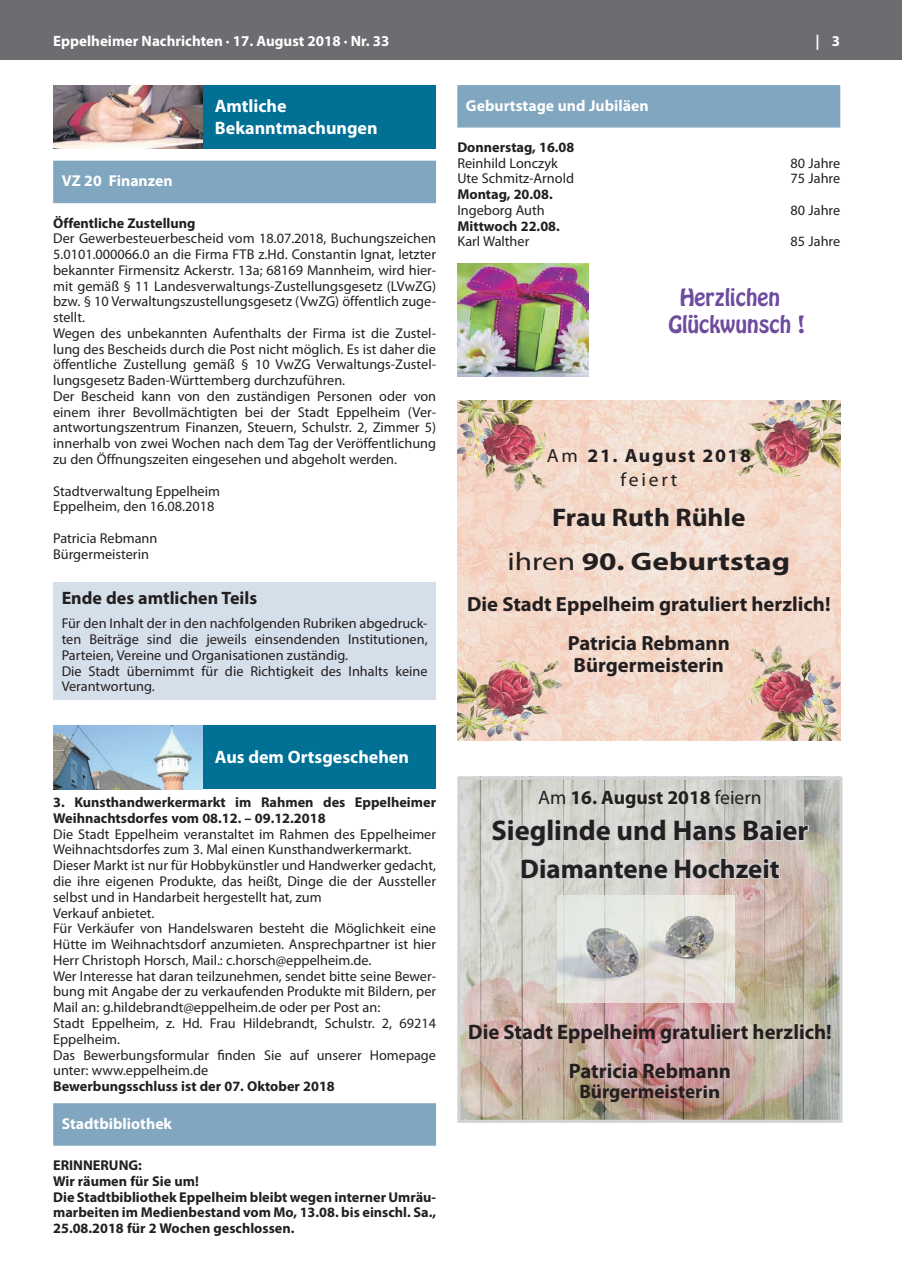
<style>
.page{position:relative;width:902px;height:1280px;background:#fff}
.page>*{position:absolute;margin:0;border:0;box-sizing:border-box;transform-origin:0 0}
.t1{font:700 28.5px "Myriad Pro";color:#231f20}
.t2{font:700 27px "Myriad Pro";color:#231f20}
.t3{font:700 25.5px/43.7px "Myriad Pro";color:#231f20;text-align:center;scale:1.07 1}
.t4{font:700 21px/39.6px "Myriad Pro";color:#231f20;text-align:center}
.t5{font:21px/27px "Hobo Std";color:#6e4b9e}
.t6{font:700 20.55px/38.7px "Myriad Pro";color:#231f20;text-align:center}
.t7{font:700 19.5px "Myriad Pro";color:#231f20}
.t8{font:700 19.05px/23.9px "Myriad Pro";letter-spacing:.08em;color:#231f20;text-align:center}
.t9{font:700 18px/22.5px "Myriad Pro";color:#fff}
.t10{font:700 18px "Myriad Pro";color:#231f20}
.t11{font:700 15.75px "Myriad Pro";color:#fff}
.t12{font:700 15px "Myriad Pro";color:#fff}
.t13{font:14.25px/15.8px "Myriad Pro";color:#231f20}
.t14{font:700 14.25px/15.8px "Myriad Pro";color:#231f20}
.s1{font-weight:400}
.s2{font-size:18px}
</style>
<div class="page">
<div style="left:0;top:0;width:901px;height:60px;background:#6c6d70"></div>
<div style="left:53px;top:161px;width:383px;height:42px;background:#81a6bf"></div>
<div style="left:53px;top:1103px;width:383px;height:43px;background:#81a6bf"></div>
<div style="left:53px;top:85px;width:383px;height:64px;background:#007095"></div>
<img style="left:53px;top:85px;width:149px;height:64px">
<div style="left:53px;top:582px;width:383px;height:118px;background:#d5dfe9"></div>
<div style="left:53px;top:725px;width:383px;height:64px;background:#007095"></div>
<img style="left:53px;top:725px;width:149px;height:64px">
<div style="left:457px;top:85px;width:383px;height:43px;background:#81a6bf"></div>
<img style="left:457px;top:263px;width:132px;height:113px">
<img style="left:457px;top:400px;width:383px;height:341px">
<img style="left:458px;top:776px;width:382px;height:343px">
<svg style="left:489px;top:818px;width:321px;height:67px;background:#d1ceca"></svg>
<div style="left:457px;top:777px;width:385px;height:346px;border:3px solid #d1d2d4"></div>
<img style="left:557px;top:896px;width:177px;height:107px">
<p class="t12" style="left:53px;top:31px;width:338px">Eppelheimer Nachrichten · 17. August 2018 · Nr. 33</p>
<p class="t12" style="left:815px;top:31px;width:26px">| 3</p>
<p class="t9" style="left:215px;top:94px;width:164px">Amtliche<br>Bekanntmachungen</p>
<p class="t11" style="left:62px;top:171px;width:112px">VZ 20 Finanzen</p>
<p class="t14" style="left:53px;top:214px;width:144px">Öffentliche Zustellung</p>
<p class="t13" style="left:53px;top:230px;width:384px">Der Gewerbesteuerbescheid vom 18.07.2018, Buchungszeichen 5.0101.000066.0 an die Firma FTB z.Hd. Constantin Ignat, letzter bekannter Firmensitz Ackerstr. 13a; 68169 Mannheim, wird hier&shy;mit gemäß § 11 Landesverwaltungs-Zustellungsgesetz (LVwZG) bzw. § 10 Verwaltungszustellungsgesetz (VwZG) öffentlich zuge&shy;stellt.<br>Wegen des unbekannten Aufenthalts der Firma ist die Zustel&shy;lung des Bescheids durch die Post nicht möglich. Es ist daher die öffentliche Zustellung gemäß § 10 VwZG Verwaltungs-Zustel&shy;lungsgesetz Baden-Württemberg durchzuführen.<br>Der Bescheid kann von den zuständigen Personen oder von einem ihrer Bevollmächtigten bei der Stadt Eppelheim (Ver&shy;antwortungszentrum Finanzen, Steuern, Schulstr. 2, Zimmer 5) innerhalb von zwei Wochen nach dem Tag der Veröffentlichung zu den Öffnungszeiten eingesehen und abgeholt werden.</p>
<p class="t13" style="left:53px;top:483px;width:168px">Stadtverwaltung Eppelheim<br>Eppelheim, den 16.08.2018</p>
<p class="t13" style="left:53px;top:530px;width:106px">Patricia Rebmann<br>Bürgermeisterin</p>
<p class="t10" style="left:62px;top:586px;width:197px">Ende des amtlichen Teils</p>
<p class="t13" style="left:62px;top:616px;width:367px">Für den Inhalt der in den nachfolgenden Rubriken abgedruck&shy;ten Beiträge sind die jeweils einsendenden Institutionen, Parteien, Vereine und Organisationen zuständig.<br>Die Stadt übernimmt für die Richtigkeit des Inhalts keine Verantwortung.</p>
<p class="t11" style="left:466px;top:95px;width:184px">Geburtstage und Jubiläen</p>
<p class="t14" style="left:457px;top:139px;width:119px">Donnerstag, 16.08</p>
<p class="t13" style="left:457px;top:155px;width:102px">Reinhild Lonczyk</p>
<p class="t13" style="left:790px;top:155px;width:51px">80 Jahre</p>
<p class="t13" style="left:457px;top:170px;width:118px">Ute Schmitz-Arnold</p>
<p class="t13" style="left:790px;top:170px;width:51px">75 Jahre</p>
<p class="t14" style="left:457px;top:186px;width:97px">Montag, 20.08.</p>
<p class="t13" style="left:457px;top:202px;width:89px">Ingeborg Auth</p>
<p class="t13" style="left:790px;top:202px;width:51px">80 Jahre</p>
<p class="t14" style="left:457px;top:217px;width:104px">Mittwoch 22.08.</p>
<p class="t13" style="left:457px;top:233px;width:73px">Karl Walther</p>
<p class="t13" style="left:790px;top:233px;width:51px">85 Jahre</p>
<h3 class="t5" style="left:668px;top:284px;width:138px;text-indent:11px">Herzlichen<br>Glückwunsch !</h3>
<h3 class="t8" style="left:546px;top:443px;width:206px"><span class="s1">Am</span> 21. August 2018 <span class="s1">feiert</span></h3>
<h3 class="t3" style="left:507px;top:495px;width:265px">Frau Ruth Rühle<br><span class="s1">ihren</span> 90. Geburtstag</h3>
<h3 class="t6" style="left:467px;top:584px;width:365px">Die Stadt Eppelheim gratuliert herzlich!<br>Patricia Rebmann</h3>
<h3 class="t6" style="left:573px;top:645px;width:152px">Bürgermeisterin</h3>
<p class="t9" style="left:215px;top:745px;width:196px">Aus dem Ortsgeschehen</p>
<p class="t14" style="left:53px;top:794px;width:384px">3. Kunsthandwerkermarkt im Rahmen des Eppelheimer<br>Weihnachtsdorfes vom 08.12. – 09.12.2018</p>
<p class="t13" style="left:53px;top:826px;width:384px">Die Stadt Eppelheim veranstaltet im Rahmen des Eppelheimer Weihnachtsdorfes zum 3. Mal einen Kunsthandwerkermarkt.<br>Dieser Markt ist nur für Hobbykünstler und Handwerker gedacht, die ihre eigenen Produkte, das heißt, Dinge die der Aussteller selbst und in Handarbeit hergestellt hat, zum<br>Verkauf anbietet.<br>Für Verkäufer von Handelswaren besteht die Möglichkeit eine Hütte im Weihnachtsdorf anzumieten. Ansprechpartner ist hier Herr Christoph Horsch, Mail.: c.horsch@eppelheim.de.<br>Wer Interesse hat daran teilzunehmen, sendet bitte seine Bewer&shy;bung mit Angabe der zu verkaufenden Produkte mit Bildern, per Mail an: g.hildebrandt@eppelheim.de oder per Post an:<br>Stadt Eppelheim, z. Hd. Frau Hildebrandt, Schulstr. 2, 69214<br>Eppelheim.<br>Das Bewerbungsformular nden Sie auf unserer Homepage unter: www.eppelheim.de</p>
<p class="t14" style="left:53px;top:1078px;width:283px">Bewerbungsschluss ist der 07. Oktober 2018</p>
<p class="t11" style="left:62px;top:1113px;width:112px">Stadtbibliothek</p>
<p class="t14" style="left:53px;top:1157px;width:384px">ERINNERUNG:<br>Wir räumen für Sie um!<br>Die Stadtbibliothek Eppelheim bleibt wegen interner Umräu&shy;marbeiten im Medienbestand vom Mo, 13.08. bis einschl. Sa., 25.08.2018 für 2 Wochen geschlossen.</p>
<h3 class="t7" style="left:538px;top:785px;width:225px"><span class="s1">Am</span> 16. August 2018 <span class="s1">feiern</span></h3>
<h1 class="t1" style="left:491px;top:812px;width:318px">Sieglinde und Hans Baier</h1>
<h2 class="t2" style="left:520px;top:851px;width:261px">Diamantene Hochzeit</h2>
<h3 class="t4" style="left:468px;top:1011px;width:365px">Die Stadt Eppelheim gratuliert herzlich!<br>Patricia Rebmann</h3>
<h3 class="t7" style="left:579px;top:1079px;width:143px">Bürgermeister<span class="s2">in</span></h3>
</div>
